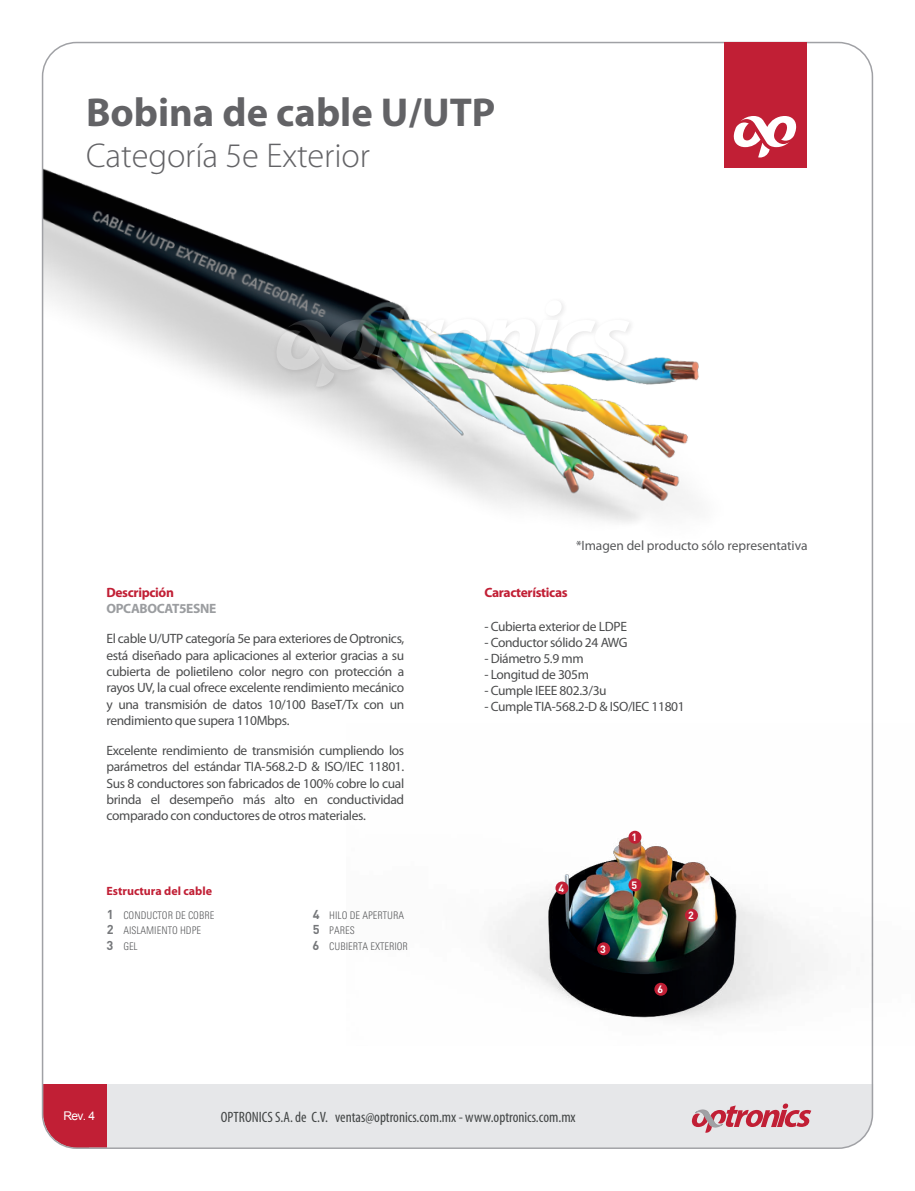
<style>
.page{position:relative;width:915px;height:1191px;background:#fff}
.page>*{position:absolute;margin:0;border:0;box-sizing:border-box;transform-origin:0 0}
.t1{font:700 40.5px "Myriad Pro";color:#636366}
.t2{font:300 34.5px "Myriad Pro";letter-spacing:-.005em;color:#636366}
.t3{font:condensed 15px "Myriad Pro";color:#424545}
.t4{font:13.5px/16.4px "Myriad Pro";letter-spacing:-.025em;color:#4b4c4d;text-align:justify}
.t5{font:13.5px "Myriad Pro";letter-spacing:-.005em;color:#57585a}
.t6{font:700 13.5px "Myriad Pro";letter-spacing:-.025em;color:#c11f35}
.t7{font:700 13.5px "Myriad Pro";letter-spacing:-.025em;color:#9b9da0}
.t8{font:700 12.75px/15.5px "DIN Pro";color:#76787b}
.t9{font:700 12px "Myriad Pro";color:#c11f35}
.t10{font:12px "Arial";color:#fff}
.t11{font:300 condensed 10.5px/15.5px "Linotype Univers";color:#57585a}
.t12{font:700 10.5px "DIN Pro";color:#fff}
.s1{font-family:"DIN Pro";font-weight:700;font-stretch:normal;font-size:12.75px;color:#76787b}
</style>
<div class="page">
<img style="left:45px;top:105px;width:762px;height:418px">
<div style="left:107px;top:1084px;width:765px;height:63px;background:#e6e7e9"></div>
<div style="left:43px;top:1084px;width:64px;height:63px;background:#c11f35"></div>
<svg style="left:691px;top:1103px;width:120px;height:29px"></svg>
<div style="left:723px;top:43px;width:83px;height:125px;background:#c11f35"></div>
<svg style="left:733px;top:116px;width:63px;height:41px"></svg>
<img style="left:271px;top:294px;width:367px;height:101px">
<img style="left:275px;top:300px;width:354px;height:87px">
<img style="left:493px;top:724px;width:381px;height:321px">
<div style="left:555px;top:881px;width:13px;height:13px;background:#c11f35;border-radius:50%"></div>
<div style="left:654px;top:982px;width:13px;height:13px;background:#c11f35;border-radius:50%"></div>
<div style="left:628px;top:878px;width:13px;height:13px;background:#c11f35;border-radius:50%"></div>
<div style="left:684px;top:908px;width:13px;height:13px;background:#c11f35;border-radius:50%"></div>
<div style="left:628px;top:830px;width:13px;height:13px;background:#c11f35;border-radius:50%"></div>
<div style="left:597px;top:942px;width:13px;height:13px;background:#c11f35;border-radius:50%"></div>
<h1 class="t1" style="left:86px;top:85px;width:411px">Bobina de cable U/UTP</h1>
<h2 class="t2" style="left:86px;top:136px;width:285px">Categoría 5e Exterior</h2>
<p class="t5" style="left:576px;top:537px;width:233px">*Imagen del producto sólo representativa</p>
<p class="t6" style="left:106px;top:583px;width:69px">Descripción</p>
<p class="t7" style="left:106px;top:600px;width:111px">OPCABOCAT5ESNE</p>
<p class="t4" style="left:106px;top:630px;width:299px">El cable U/UTP categoría 5e para exteriores de Optronics, está diseñado para aplicaciones al exterior gracias a su cubierta de polietileno color negro con protección a rayos UV, la cual ofrece excelente rendimiento mecánico y una transmisión de datos 10/100 BaseT/Tx con un rendimiento que supera 110Mbps.</p>
<p class="t4" style="left:106px;top:742px;width:299px">Excelente rendimiento de transmisión cumpliendo los parámetros del estándar TIA-568.2-D &amp; ISO/IEC 11801.<br>Sus 8 conductores son fabricados de 100% cobre lo cual brinda el desempeño más alto en conductividad comparado con conductores de otros materiales.</p>
<p class="t6" style="left:484px;top:583px;width:85px">Características</p>
<p class="t4" style="left:484px;top:618px;width:144px">- Cubierta exterior de LDPE</p>
<p class="t4" style="left:484px;top:634px;width:145px">- Conductor sólido 24 AWG</p>
<p class="t4" style="left:484px;top:650px;width:101px">- Diámetro 5.9 mm</p>
<p class="t4" style="left:484px;top:666px;width:106px">- Longitud de 305m</p>
<p class="t4" style="left:484px;top:682px;width:124px">- Cumple IEEE 802.3/3u</p>
<p class="t4" style="left:484px;top:698px;width:202px">- Cumple TIA-568.2-D &amp; ISO/IEC 11801</p>
<p class="t12" style="left:631px;top:830px;width:7px">1</p>
<p class="t9" style="left:106px;top:883px;width:107px">Estructura del cable</p>
<p class="t12" style="left:558px;top:881px;width:7px">4</p>
<p class="t12" style="left:631px;top:878px;width:7px">5</p>
<p class="t8" style="left:107px;top:905px;width:8px">1<br>2</p>
<p class="t11" style="left:329px;top:907px;width:76px">HILO DE APERTURA<br>PARES</p>
<p class="t11" style="left:312px;top:939px;width:97px"><span class="s1">6</span> CUBIERTA EXTERIOR</p>
<p class="t8" style="left:312px;top:905px;width:8px">4<br>5</p>
<p class="t11" style="left:123px;top:907px;width:92px">CONDUCTOR DE COBRE<br>AISLAMIENTO HDPE</p>
<p class="t11" style="left:106px;top:939px;width:33px"><span class="s1">3</span> GEL</p>
<p class="t12" style="left:600px;top:941px;width:7px">3</p>
<p class="t12" style="left:687px;top:908px;width:7px">2</p>
<p class="t12" style="left:657px;top:982px;width:7px">6</p>
<p class="t10" style="left:63px;top:1108px;width:33px">Rev. 4</p>
<p class="t3" style="left:221px;top:1108px;width:356px">OPTRONICS S.A. de C.V. ventas@optronics.com.mx - www.optronics.com.mx</p>
</div>
